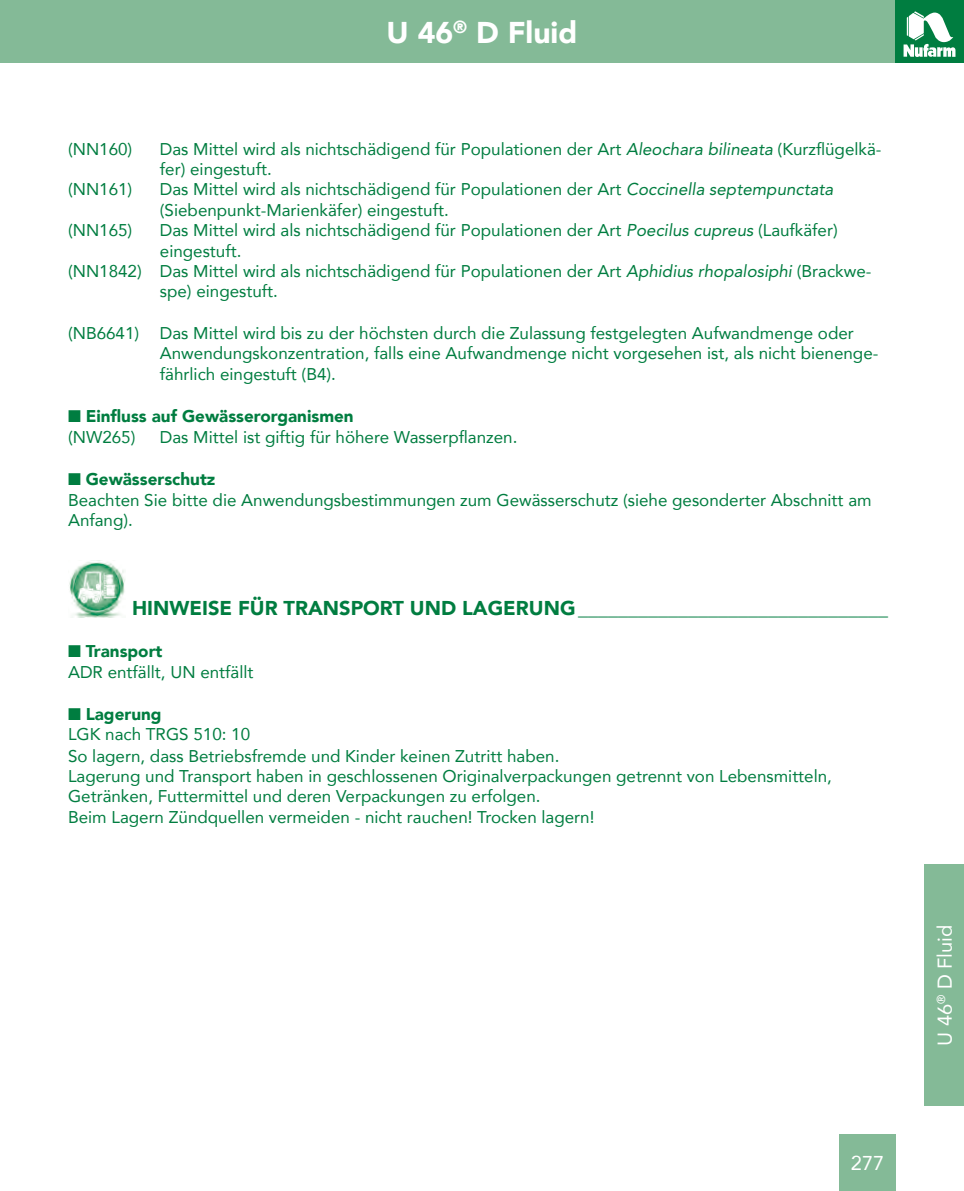
<style>
.page{position:relative;width:964px;height:1191px;background:#fff}
.page>*{position:absolute;margin:0;border:0;box-sizing:border-box;transform-origin:0 0}
.t1{font:900 30px "Avenir LT Com";color:#fff}
.t2{font:900 20px "Avenir LT Com";color:#007d40}
.t3{font:20px "Avenir LT Com";color:#fff}
.t4{font:17px/20.4px "Avenir LT Com";color:#007d40}
.t5{font:900 17px/21.4px "Avenir LT Com";color:#007d40}
.s1{font-family:"Avenir LT Pro";font-style:italic}
.s2{font-weight:400}
.s3{font-weight:900}
</style>
<div class="page">
<div style="left:0;top:0;width:964px;height:62px;background:#84ba97"></div>
<div style="left:839px;top:1134px;width:57px;height:57px;background:#84ba97"></div>
<div style="left:896px;top:0;width:68px;height:62px;background:#007d40"></div>
<svg style="left:903px;top:11px;width:52px;height:46px"></svg>
<div style="left:924px;top:865px;width:40px;height:241px;background:#84ba97"></div>
<img style="left:69px;top:562px;width:56px;height:56px">
<h1 class="t1" style="left:387px;top:14px;width:192px">U 46<sup>®</sup> D Fluid</h1>
<p class="t4" style="left:68px;top:138px;width:66px">(NN160)</p>
<p class="t4" style="left:160px;top:138px;width:723px">Das Mittel wird als nichtschädigend für Populationen der Art <span class="s1">Aleochara bilineata</span> (Kurzflügelkä&shy;fer) eingestuft.</p>
<p class="t4" style="left:68px;top:179px;width:66px">(NN161)</p>
<p class="t4" style="left:160px;top:179px;width:675px">Das Mittel wird als nichtschädigend für Populationen der Art <span class="s1">Coccinella septempunctata </span>(Siebenpunkt-Marienkäfer) eingestuft.</p>
<p class="t4" style="left:68px;top:220px;width:66px">(NN165)</p>
<p class="t4" style="left:160px;top:220px;width:679px">Das Mittel wird als nichtschädigend für Populationen der Art <span class="s1">Poecilus cupreus</span> (Laufkäfer)</p>
<p class="t4" style="left:160px;top:240px;width:83px">eingestuft.</p>
<p class="t4" style="left:68px;top:261px;width:805px">(NN1842) Das Mittel wird als nichtschädigend für Populationen der Art <span class="s1">Aphidius rhopalosiphi</span> (Brackwe-</p>
<p class="t4" style="left:160px;top:281px;width:120px">spe) eingestuft.</p>
<p class="t4" style="left:160px;top:322px;width:720px;text-indent:-92px">(NB6641) Das Mittel wird bis zu der höchsten durch die Zulassung festgelegten Aufwandmenge oder<br>Anwendungskonzentration, falls eine Aufwandmenge nicht vorgesehen ist, als nicht bienenge&shy;fährlich eingestuft (B4).</p>
<p class="t5" style="left:68px;top:405px;width:287px">■ Einfluss auf Gewässerorganismen <span class="s2">(NW265)</span></p>
<p class="t4" style="left:160px;top:427px;width:359px">Das Mittel ist giftig für höhere Wasserpflanzen.</p>
<p class="t4" style="left:68px;top:469px;width:805px">■ <span class="s3">Gewässerschutz<br></span>Beachten Sie bitte die Anwendungsbestimmungen zum Gewässerschutz (siehe gesonderter Abschnitt am<br>Anfang).</p>
<p class="t2" style="left:132px;top:596px;width:757px">HINWEISE FÜR TRANSPORT UND LAGERUNG_______________________________</p>
<p class="t4" style="left:68px;top:641px;width:187px">■ <span class="s3">Transport<br></span>ADR entfällt, UN entfällt</p>
<p class="t4" style="left:68px;top:703px;width:765px">■ <span class="s3">Lagerung<br></span>LGK nach TRGS 510: 10<br>So lagern, dass Betriebsfremde und Kinder keinen Zutritt haben.<br>Lagerung und Transport haben in geschlossenen Originalverpackungen getrennt von Lebensmitteln, Getränken, Futtermittel und deren Verpackungen zu erfolgen.<br>Beim Lagern Zündquellen vermeiden - nicht rauchen! Trocken lagern!</p>
<p class="t3" style="left:851px;top:1151px;width:35px">277</p>
<p class="t3" style="left:932px;top:1046px;width:123px;rotate:-90deg">U 46<sup>®</sup> D Fluid</p>
</div>
